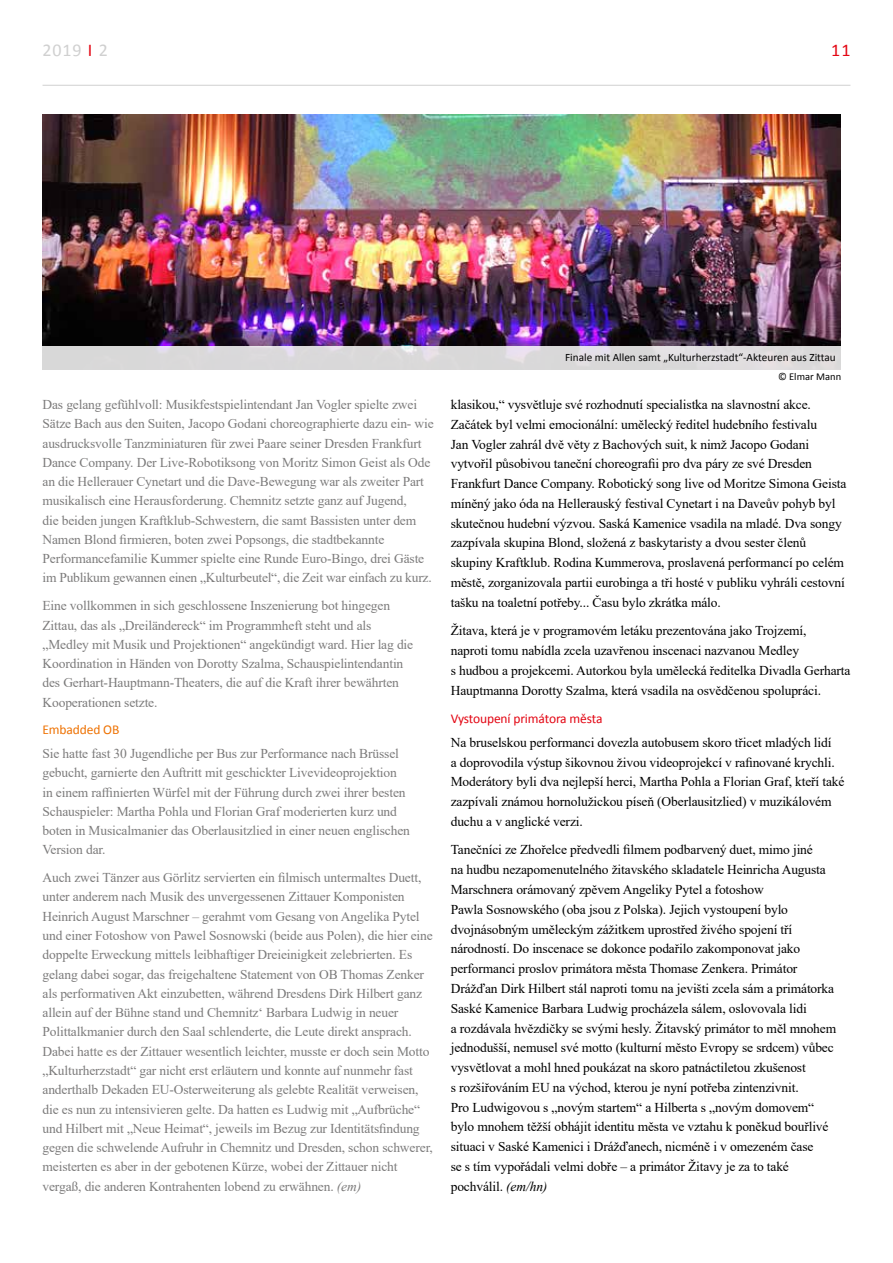
<style>
.page{position:relative;width:893px;height:1263px;background:#fff}
.page>*{position:absolute;margin:0;border:0;box-sizing:border-box;transform-origin:0 0}
.t1{font:18px "Calibri";color:#d0d0d0}
.t2{font:18px "Calibri";color:#e30613}
.t3{font:13.5px/19.4px "Times New Roman";letter-spacing:-.01em;color:#7c7b7b}
.t4{font:13.5px/19.8px "Times New Roman";letter-spacing:-.01em;color:#000}
.t5{font:13.5px "Calibri";letter-spacing:-.01em;color:#e30613}
.t6{font:13.5px "Calibri";letter-spacing:-.01em;color:#ee7203}
.t7{font:11.25px "Calibri";color:#000}
.t8{font:10.5px "Calibri";color:#000}
.s1{color:#e30613}
.s2{font-style:italic}
</style>
<div class="page">
<hr style="left:43px;top:85px;width:807px;height:1px;background:#d0d0d0">
<img style="left:43px;top:115px;width:798px;height:231px">
<svg style="left:42px;top:346px;width:799px;height:24px;background:#dbdadb"></svg>
<h1 class="t1" style="left:43px;top:39px;width:67px">2019 <span class="s1">I</span> 2</h1>
<h1 class="t2" style="left:831px;top:39px;width:21px">11</h1>
<p class="t7" style="left:565px;top:350px;width:272px">Finale mit Allen samt „Kulturherzstadt“-Akteuren aus Zittau</p>
<p class="t3" style="left:43px;top:394px;width:393px">Das gelang gefühlvoll: Musikfestspielintendant Jan Vogler spielte zwei Sätze Bach aus den Suiten, Jacopo Godani choreographierte dazu ein- wie ausdrucksvolle Tanzminiaturen für zwei Paare seiner Dresden Frankfurt Dance Company. Der Live-Robotiksong von Moritz Simon Geist als Ode an die Hellerauer Cynetart und die Dave-Bewegung war als zweiter Part musikalisch eine Herausforderung. Chemnitz setzte ganz auf Jugend,<br>die beiden jungen Kraftklub-Schwestern, die samt Bassisten unter dem Namen Blond firmieren, boten zwei Popsongs, die stadtbekannte Performancefamilie Kummer spielte eine Runde Euro-Bingo, drei Gäste im Publikum gewannen einen „Kulturbeutel“, die Zeit war einfach zu kurz.</p>
<p class="t3" style="left:43px;top:596px;width:372px">Eine vollkommen in sich geschlossene Inszenierung bot hingegen Zittau, das als „Dreiländereck“ im Programmheft steht und als „Medley mit Musik und Projektionen“ angekündigt ward. Hier lag die Koordination in Händen von Dorotty Szalma, Schauspielintendantin des Gerhart-Hauptmann-Theaters, die auf die Kraft ihrer bewährten Kooperationen setzte.</p>
<p class="t6" style="left:43px;top:721px;width:78px">Embadded OB</p>
<p class="t3" style="left:43px;top:743px;width:369px">Sie hatte fast 30 Jugendliche per Bus zur Performance nach Brüssel gebucht, garnierte den Auftritt mit geschickter Livevideoprojektion in einem raffinierten Würfel mit der Führung durch zwei ihrer besten Schauspieler: Martha Pohla und Florian Graf moderierten kurz und boten in Musicalmanier das Oberlausitzlied in einer neuen englischen Version dar.</p>
<p class="t3" style="left:43px;top:867px;width:392px">Auch zwei Tänzer aus Görlitz servierten ein filmisch untermaltes Duett, unter anderem nach Musik des unvergessenen Zittauer Komponisten Heinrich August Marschner – gerahmt vom Gesang von Angelika Pytel und einer Fotoshow von Pawel Sosnowski (beide aus Polen), die hier eine doppelte Erweckung mittels leibhaftiger Dreieinigkeit zelebrierten. Es gelang dabei sogar, das freigehaltene Statement von OB Thomas Zenker als performativen Akt einzubetten, während Dresdens Dirk Hilbert ganz allein auf der Bühne stand und Chemnitz‘ Barbara Ludwig in neuer Polittalkmanier durch den Saal schlenderte, die Leute direkt ansprach.<br>Dabei hatte es der Zittauer wesentlich leichter, musste er doch sein Motto „Kulturherzstadt“ gar nicht erst erläutern und konnte auf nunmehr fast anderthalb Dekaden EU-Osterweiterung als gelebte Realität verweisen, die es nun zu intensivieren gelte. Da hatten es Ludwig mit „Aufbrüche“ und Hilbert mit „Neue Heimat“, jeweils im Bezug zur Identitätsfindung gegen die schwelende Aufruhr in Chemnitz und Dresden, schon schwerer, meisterten es aber in der gebotenen Kürze, wobei der Zittauer nicht vergaß, die anderen Kontrahenten lobend zu erwähnen. <span class="s2">(em)</span></p>
<p class="t8" style="left:778px;top:369px;width:65px">© Elmar Mann</p>
<p class="t4" style="left:451px;top:394px;width:397px">klasikou,“ vysvětluje své rozhodnutí specialistka na slavnostní akce.<br>Začátek byl velmi emocionální: umělecký ředitel hudebního festivalu<br>Jan Vogler zahrál dvě věty z Bachových suit, k nimž Jacopo Godani vytvořil působivou taneční choreografii pro dva páry ze své Dresden Frankfurt Dance Company. Robotický song live od Moritze Simona Geista míněný jako óda na Hellerauský festival Cynetart i na Daveův pohyb byl skutečnou hudební výzvou. Saská Kamenice vsadila na mladé. Dva songy zazpívala skupina Blond, složená z baskytaristy a dvou sester členů skupiny Kraftklub. Rodina Kummerova, proslavená performancí po celém městě, zorganizovala partii eurobinga a tři hosté v publiku vyhráli cestovní tašku na toaletní potřeby... Času bylo zkrátka málo.</p>
<p class="t4" style="left:451px;top:620px;width:401px">Žitava, která je v programovém letáku prezentována jako Trojzemí,<br>naproti tomu nabídla zcela uzavřenou inscenaci nazvanou Medley<br>s hudbou a projekcemi. Autorkou byla umělecká ředitelka Divadla Gerharta Hauptmanna Dorotty Szalma, která vsadila na osvědčenou spolupráci.</p>
<p class="t5" style="left:451px;top:710px;width:153px">Vystoupení primátora města</p>
<p class="t4" style="left:451px;top:732px;width:395px">Na bruselskou performanci dovezla autobusem skoro třicet mladých lidí<br>a doprovodila výstup šikovnou živou videoprojekcí v rafinované krychli.<br>Moderátory byli dva nejlepší herci, Martha Pohla a Florian Graf, kteří také zazpívali známou hornolužickou píseň (Oberlausitzlied) v muzikálovém duchu a v anglické verzi.</p>
<p class="t4" style="left:451px;top:839px;width:387px">Tanečníci ze Zhořelce předvedli filmem podbarvený duet, mimo jiné<br>na hudbu nezapomenutelného žitavského skladatele Heinricha Augusta Marschnera orámovaný zpěvem Angeliky Pytel a fotoshow<br>Pawla Sosnowského (oba jsou z Polska). Jejich vystoupení bylo dvojnásobným uměleckým zážitkem uprostřed živého spojení tří národností. Do inscenace se dokonce podařilo zakomponovat jako performanci proslov primátora města Thomase Zenkera. Primátor Drážďan Dirk Hilbert stál naproti tomu na jevišti zcela sám a primátorka Saské Kamenice Barbara Ludwig procházela sálem, oslovovala lidi<br>a rozdávala hvězdičky se svými hesly. Žitavský primátor to měl mnohem jednodušší, nemusel své motto (kulturní město Evropy se srdcem) vůbec vysvětlovat a mohl hned poukázat na skoro patnáctiletou zkušenost<br>s rozšiřováním EU na východ, kterou je nyní potřeba zintenzivnit.<br>Pro Ludwigovou s „novým startem“ a Hilberta s „novým domovem“ bylo mnohem těžší obhájit identitu města ve vztahu k poněkud bouřlivé situaci v Saské Kamenici i Drážďanech, nicméně i v omezeném čase<br>se s tím vypořádali velmi dobře – a primátor Žitavy je za to také pochválil. <span class="s2">(em/hn)</span></p>
</div>
